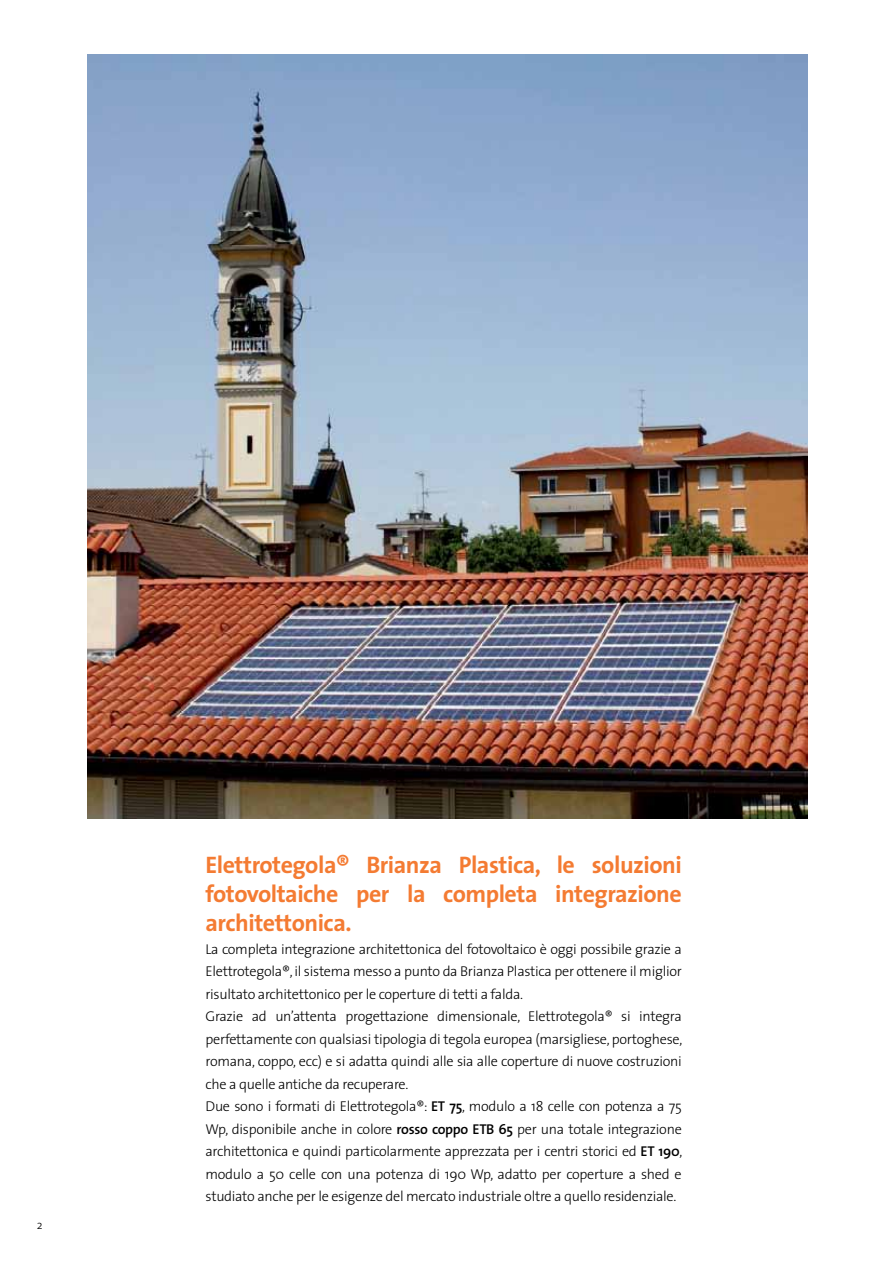
<style>
.page{position:relative;width:893px;height:1263px;background:#fff}
.page>*{position:absolute;margin:0;border:0;box-sizing:border-box;transform-origin:0 0}
.t1{font:700 24px/28.8px "The Sans";letter-spacing:-.02em;color:#f47b32;text-align:justify}
.t2{font:300 14.25px/22.5px "The Sans";letter-spacing:-.02em;color:#000}
.t3{font:300 12px "The Sans";color:#000}
.s1{font-weight:600}
</style>
<div class="page">
<img style="left:87px;top:54px;width:721px;height:765px">
<p class="t3" style="left:37px;top:1215px;width:7px">2</p>
<h1 class="t1" style="left:206px;top:850px;width:478px">Elettrotegola® Brianza Plastica, le soluzioni fotovoltaiche per la completa integrazione architettonica.</h1>
<p class="t2" style="left:206px;top:937px;width:478px">La completa integrazione architettonica del fotovoltaico è oggi possibile grazie a Elettrotegola®, il sistema messo a punto da Brianza Plastica per ottenere il miglior risultato architettonico per le coperture di tetti a falda.<br>Grazie ad un’attenta progettazione dimensionale, Elettrotegola® si integra perfettamente con qualsiasi tipologia di tegola europea (marsigliese, portoghese, romana, coppo, ecc) e si adatta quindi alle sia alle coperture di nuove costruzioni che a quelle antiche da recuperare.<br>Due sono i formati di Elettrotegola®: <span class="s1">ET 75</span>, modulo a 18 celle con potenza a 75<br>Wp, disponibile anche in colore <span class="s1">rosso coppo ETB 65</span> per una totale integrazione architettonica e quindi particolarmente apprezzata per i centri storici ed <span class="s1">ET 190</span>, modulo a 50 celle con una potenza di 190 Wp, adatto per coperture a shed e studiato anche per le esigenze del mercato industriale oltre a quello residenziale.</p>
</div>
